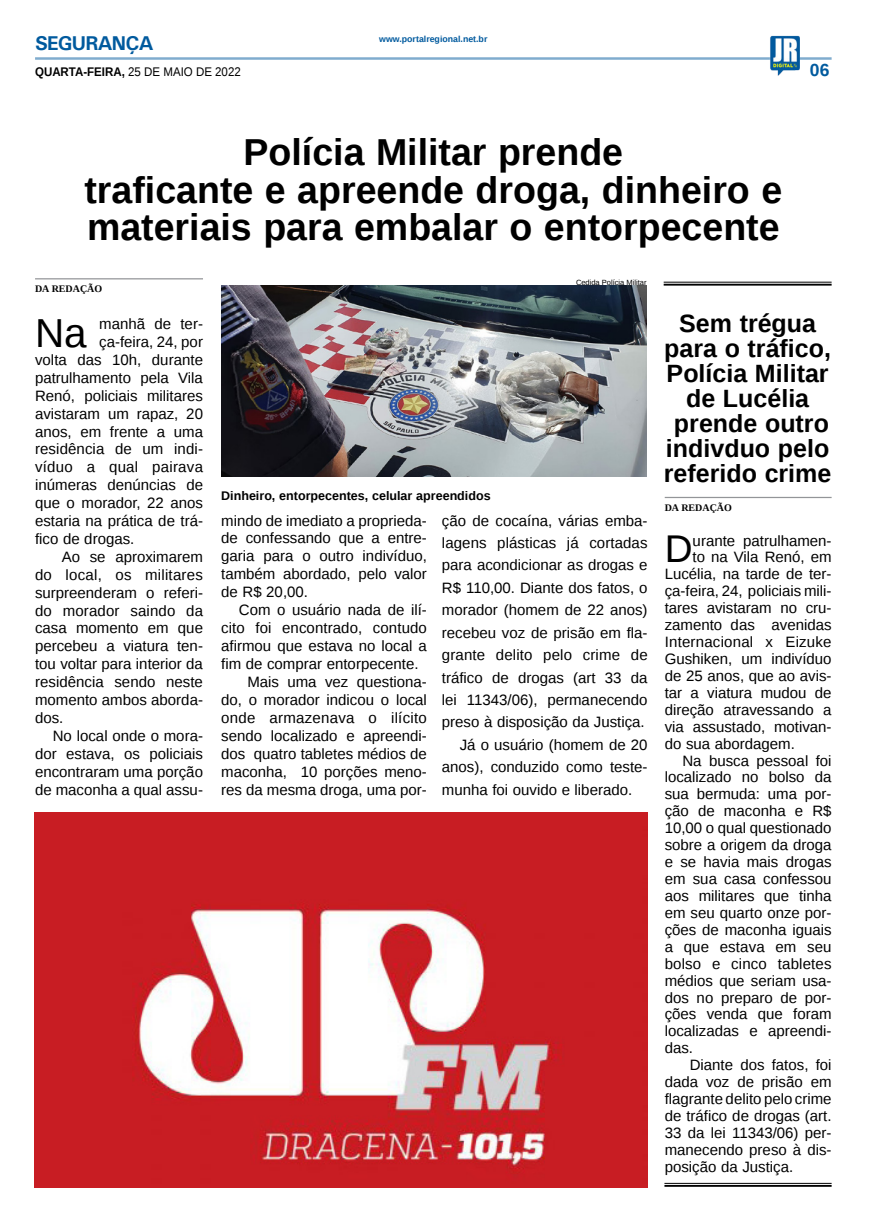
<style>
.page{position:relative;width:869px;height:1223px;background:#fff}
.page>*{position:absolute;margin:0;border:0;box-sizing:border-box;transform-origin:0 0}
.MATÉRIA{font:40.38px "Liberation Sans";color:#000}
.MATÉRIA-2{font:38.62px "Liberation Sans";color:#000}
.TÍTULO{font:700 37.5px/37.5px "Liberation Sans";color:#000}
.TÍTULO-2{font:700 25px/25px "Liberation Sans";color:#000;text-align:center}
.TITULO_PG{font:700 20px "Univers";letter-spacing:-.04em;color:#005a9e}
.TÍTULO-3{font:700 17.5px "Liberation Sans";color:#005a9e}
.MATÉRIA-3{font:15px/17.9px "Liberation Sans";color:#000;text-align:justify}
.LEGENDA{font:700 12.5px "Liberation Sans";color:#000}
.DATA_PG{font:12.5px "Liberation Sans";color:#000;scale:.92 1}
.CRÉDITO_NOME{font:700 10px "Liberation Serif";color:#000}
.DATA_PG-2{font:700 8.75px "Liberation Sans";color:#005a9e}
.CRÉDITO_FOTO{font:7.5px "Liberation Sans";color:#000}
.s1{font-weight:700}
</style>
<div class="page">
<hr style="left:35px;top:57px;width:796px;height:3px;background:#005a9e">
<img style="left:769px;top:36px;width:30px;height:40px">
<img style="left:35px;top:812px;width:612px;height:375px">
<hr style="left:664px;top:1183px;width:167px;height:1px;background:#000">
<hr style="left:664px;top:1184px;width:167px;height:2px;background:#000">
<img style="left:221px;top:285px;width:425px;height:192px">
<hr style="left:35px;top:278px;width:168px;height:1px;background:#939598">
<hr style="left:663px;top:282px;width:168px;height:1px;background:#000101">
<hr style="left:663px;top:284px;width:168px;height:1px;background:#000101">
<hr style="left:664px;top:497px;width:167px;height:1px;background:#939598">
<p class="TITULO_PG" style="left:35px;top:31px;width:120px">SEGURANÇA</p>
<p class="DATA_PG" style="left:35px;top:65px;width:225px"><span class="s1">QUARTA-FEIRA,</span> 25 DE MAIO DE 2022</p>
<p class="DATA_PG-2" style="left:379px;top:33px;width:110px">www.portalregional.net.br</p>
<p class="TÍTULO-3" style="left:809px;top:58px;width:21px">06</p>
<p class="TÍTULO" style="left:243px;top:133px;width:381px">Polícia Militar prende</p>
<p class="TÍTULO" style="left:84px;top:170px;width:699px">traficante e apreende droga, dinheiro e materiais para embalar o entorpecente</p>
<p class="CRÉDITO_NOME" style="left:35px;top:282px;width:69px">DA REDAÇÃO</p>
<p class="MATÉRIA" style="left:35px;top:310px;width:53px">Na</p>
<p class="MATÉRIA-3" style="left:99px;top:316px;width:105px">manhã de ter-</p>
<p class="CRÉDITO_FOTO" style="left:575px;top:278px;width:72px">Cedida Polícia Militar</p>
<p class="TÍTULO-2" style="left:664px;top:311px;width:168px">Sem trégua para o tráfico,<br>Polícia Militar de Lucélia</p>
<p class="TÍTULO-2" style="left:673px;top:411px;width:156px">prende outro</p>
<p class="TÍTULO-2" style="left:665px;top:436px;width:165px">indivduo pelo</p>
<p class="TÍTULO-2" style="left:663px;top:461px;width:169px">referido crime</p>
<p class="CRÉDITO_NOME" style="left:664px;top:501px;width:69px">DA REDAÇÃO</p>
<p class="MATÉRIA-2" style="left:664px;top:527px;width:29px">D</p>
<p class="MATÉRIA-3" style="left:692px;top:532px;width:140px">urante patrulhamen-</p>
<p class="MATÉRIA-3" style="left:99px;top:333px;width:105px">ça-feira, 24, por</p>
<p class="MATÉRIA-3" style="left:35px;top:351px;width:169px">volta das 10h, durante</p>
<p class="MATÉRIA-3" style="left:35px;top:369px;width:169px">patrulhamento pela Vila</p>
<p class="MATÉRIA-3" style="left:35px;top:387px;width:169px">Renó, policiais militares</p>
<p class="MATÉRIA-3" style="left:35px;top:405px;width:169px">avistaram um rapaz, 20</p>
<p class="MATÉRIA-3" style="left:35px;top:423px;width:169px">anos, em frente a uma</p>
<p class="MATÉRIA-3" style="left:35px;top:441px;width:169px">residência de um indi-</p>
<p class="MATÉRIA-3" style="left:35px;top:459px;width:169px">víduo a qual pairava</p>
<p class="MATÉRIA-3" style="left:35px;top:477px;width:169px">inúmeras denúncias de</p>
<p class="MATÉRIA-3" style="left:35px;top:494px;width:169px">que o morador, 22 anos</p>
<p class="MATÉRIA-3" style="left:35px;top:512px;width:169px">estaria na prática de trá-</p>
<p class="MATÉRIA-3" style="left:35px;top:530px;width:101px">fico de drogas.</p>
<p class="MATÉRIA-3" style="left:35px;top:548px;width:169px;text-indent:27px">Ao se aproximarem do local, os militares surpreenderam o referi&shy;do morador saindo da casa momento em que percebeu a viatura ten&shy;tou voltar para interior da residência sendo neste momento ambos aborda&shy;dos.</p>
<p class="MATÉRIA-3" style="left:35px;top:727px;width:169px;text-indent:18px">No local onde o mora&shy;dor estava, os policiais encontraram uma porção de maconha a qual assu-</p>
<p class="LEGENDA" style="left:221px;top:487px;width:271px">Dinheiro, entorpecentes, celular apreendidos</p>
<p class="MATÉRIA-3" style="left:441px;top:510px;width:207px;line-height:22.4px">ção de cocaína, várias emba&shy;lagens plásticas já cortadas para acondicionar as drogas e R$ 110,00. Diante dos fatos, o morador (homem de 22 anos) recebeu voz de prisão em fla&shy;grante delito pelo crime de tráfico de drogas (art 33 da lei 11343/06), permanecendo preso à disposição da Justiça.</p>
<p class="MATÉRIA-3" style="left:441px;top:734px;width:207px;line-height:22.4px;text-indent:18px">Já o usuário (homem de 20 anos), conduzido como teste&shy;munha foi ouvido e liberado.</p>
<p class="MATÉRIA-3" style="left:221px;top:512px;width:207px">mindo de imediato a proprieda&shy;de confessando que a entre&shy;garia para o outro indivíduo, também abordado, pelo valor de R$ 20,00.</p>
<p class="MATÉRIA-3" style="left:221px;top:601px;width:207px;text-indent:18px">Com o usuário nada de ilí&shy;cito foi encontrado, contudo afirmou que estava no local a fim de comprar entorpecente.</p>
<p class="MATÉRIA-3" style="left:221px;top:673px;width:207px;text-indent:26px">Mais uma vez questiona&shy;do, o morador indicou o local onde armazenava o ilícito sendo localizado e apreendi&shy;dos quatro tabletes médios de maconha, 10 porções meno&shy;res da mesma droga, uma por-</p>
<p class="MATÉRIA-3" style="left:692px;top:549px;width:140px">to na Vila Renó, em</p>
<p class="MATÉRIA-3" style="left:664px;top:566px;width:168px">Lucélia, na tarde de ter-</p>
<p class="MATÉRIA-3" style="left:664px;top:583px;width:168px">ça-feira, 24, policiais mili-</p>
<p class="MATÉRIA-3" style="left:664px;top:599px;width:168px">tares avistaram no cru-</p>
<p class="MATÉRIA-3" style="left:664px;top:616px;width:168px">zamento das avenidas</p>
<p class="MATÉRIA-3" style="left:664px;top:633px;width:168px">Internacional x Eizuke</p>
<p class="MATÉRIA-3" style="left:664px;top:650px;width:168px">Gushiken, um indivíduo</p>
<p class="MATÉRIA-3" style="left:664px;top:667px;width:168px">de 25 anos, que ao avis-</p>
<p class="MATÉRIA-3" style="left:664px;top:684px;width:168px">tar a viatura mudou de</p>
<p class="MATÉRIA-3" style="left:664px;top:701px;width:168px">direção atravessando a</p>
<p class="MATÉRIA-3" style="left:664px;top:718px;width:168px">via assustado, motivan-</p>
<p class="MATÉRIA-3" style="left:664px;top:735px;width:132px">do sua abordagem.</p>
<p class="MATÉRIA-3" style="left:664px;top:752px;width:168px;line-height:16.9px;text-indent:18px">Na busca pessoal foi localizado no bolso da sua bermuda: uma por&shy;ção de maconha e R$ 10,00 o qual questionado sobre a origem da droga e se havia mais drogas em sua casa confessou aos militares que tinha em seu quarto onze por&shy;ções de maconha iguais a que estava em seu bolso e cinco tabletes médios que seriam usa&shy;dos no preparo de por&shy;ções venda que foram localizadas e apreendi&shy;das.</p>
<p class="MATÉRIA-3" style="left:664px;top:1057px;width:168px;line-height:16.9px;text-indent:25px">Diante dos fatos, foi dada voz de prisão em flagrante delito pelo crime de tráfico de drogas (art.<br>33 da lei 11343/06) per&shy;manecendo preso à dis&shy;posição da Justiça.</p>
</div>
